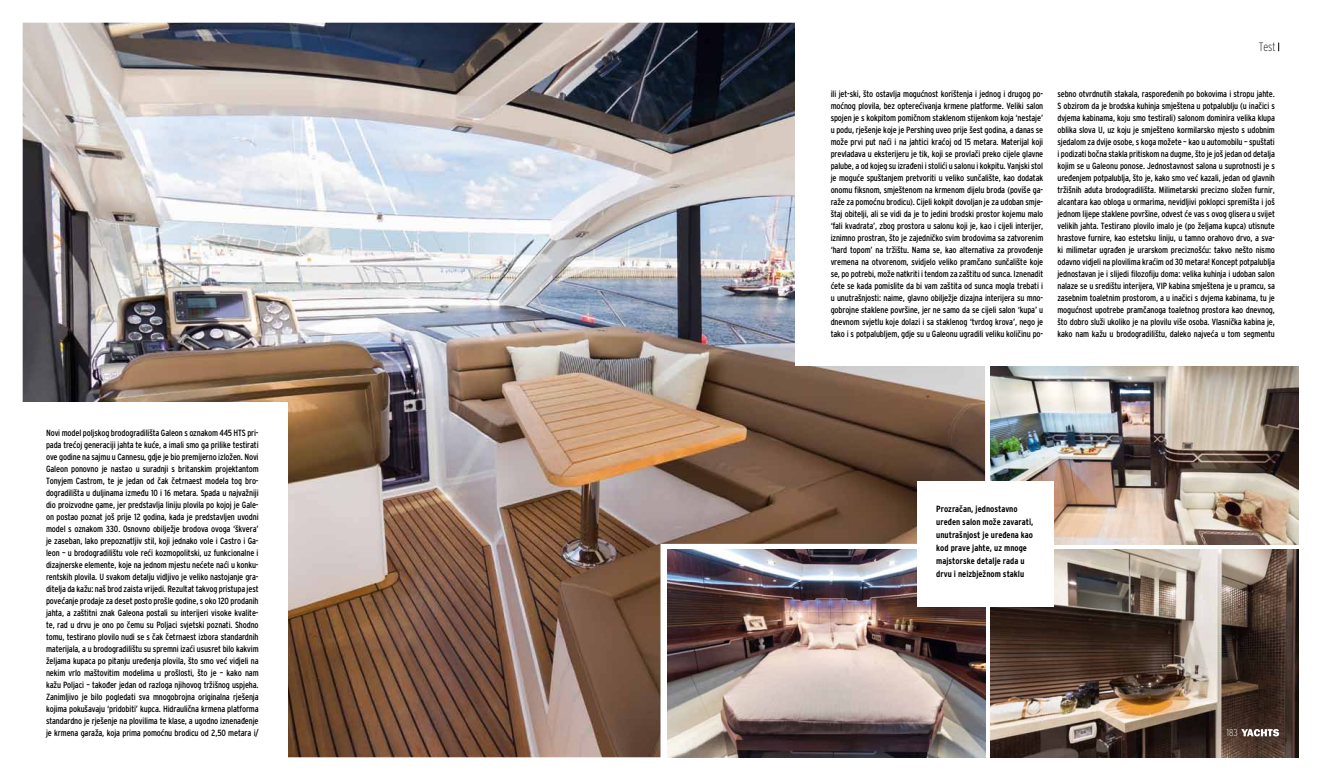
<style>
.page{position:relative;width:1321px;height:780px;background:#fff}
.page>*{position:absolute;margin:0;border:0;box-sizing:border-box;transform-origin:0 0}
.t1{font:500 12px "Interstate";color:#000}
.t2{font:500 10px "Interstate";color:#fff}
.t3{font:9px/12px "Interstate Medium Semi";letter-spacing:-.015em;color:#000;text-align:justify}
.t4{font:9px/13px "Interstate Bold Semi";color:#000}
</style>
<div class="page">
<img style="left:23px;top:23px;width:962px;height:734px">
<img style="left:991px;top:366px;width:307px;height:178px">
<div style="left:17px;top:402px;width:271px;height:363px;background:#fff"></div>
<div style="left:796px;top:0;width:525px;height:366px;background:#fff"></div>
<img style="left:991px;top:549px;width:307px;height:208px">
<img style="left:668px;top:549px;width:317px;height:208px">
<svg style="left:1241px;top:729px;width:38px;height:7px"></svg>
<div style="left:917px;top:481px;width:136px;height:125px;background:#fff"></div>
<p class="t3" style="left:46px;top:426px;width:214px">Novi model poljskog brodogradilišta Galeon s oznakom 445 HTS pri&shy;pada trećoj generaciji jahta te kuće, a imali smo ga prilike testirati ove godine na sajmu u Cannesu, gdje je bio premijerno izložen. Novi Galeon ponovno je nastao u suradnji s britanskim projektantom Tonyjem Castrom, te je jedan od čak četrnaest modela tog bro&shy;dogradilišta u duljinama između 10 i 16 metara. Spada u najvažniji dio proizvodne game, jer predstavlja liniju plovila po kojoj je Gale&shy;on postao poznat još prije 12 godina, kada je predstavljen uvodni model s oznakom 330. Osnovno obilježje brodova ovoga ‘škvera’ je zaseban, lako prepoznatljiv stil, koji jednako vole i Castro i Ga&shy;leon – u brodogradilištu vole reći kozmopolitski, uz funkcionalne i dizajnerske elemente, koje na jednom mjestu nećete naći u konku&shy;rentskih plovila. U svakom detalju vidljivo je veliko nastojanje gra&shy;ditelja da kažu: naš brod zaista vrijedi. Rezultat takvog pristupa jest povećanje prodaje za deset posto prošle godine, s oko 120 prodanih jahta, a zaštitni znak Galeona postali su interijeri visoke kvalite&shy;te, rad u drvu je ono po čemu su Poljaci svjetski poznati. Shodno tomu, testirano plovilo nudi se s čak četrnaest izbora standardnih materijala, a u brodogradilištu su spremni izaći ususret bilo kakvim željama kupaca po pitanju uređenja plovila, što smo već vidjeli na nekim vrlo maštovitim modelima u prošlosti, što je – kako nam kažu Poljaci – također jedan od razloga njihovog tržišnog uspjeha.<br>Zanimljivo je bilo pogledati sva mnogobrojna originalna rješenja kojima pokušavaju ‘pridobiti’ kupca. Hidraulična krmena platforma standardno je rješenje na plovilima te klase, a ugodno iznenađenje je krmena garaža, koja prima pomoćnu brodicu od 2,50 metara i/</p>
<h1 class="t1" style="left:1259px;top:41px;width:18px">Test</h1>
<p class="t3" style="left:831px;top:88px;width:214px">ili jet-ski, što ostavlja mogućnost korištenja i jednog i drugog po&shy;moćnog plovila, bez opterećivanja krmene platforme. Veliki salon spojen je s kokpitom pomičnom staklenom stijenkom koja ‘nestaje’ u podu, rješenje koje je Pershing uveo prije šest godina, a danas se može prvi put naći i na jahtici kraćoj od 15 metara. Materijal koji prevladava u eksterijeru je tik, koji se provlači preko cijele glavne palube, a od kojeg su izrađeni i stolići u salonu i kokpitu. Vanjski stol je moguće spuštanjem pretvoriti u veliko sunčalište, kao dodatak onomu fiksnom, smještenom na krmenom dijelu broda (poviše ga&shy;raže za pomoćnu brodicu). Cijeli kokpit dovoljan je za udoban smje&shy;štaj obitelji, ali se vidi da je to jedini brodski prostor kojemu malo ‘fali kvadrata’, zbog prostora u salonu koji je, kao i cijeli interijer, iznimno prostran, što je zajedničko svim brodovima sa zatvorenim ‘hard topom’ na tržištu. Nama se, kao alternativa za provođenje vremena na otvorenom, svidjelo veliko pramčano sunčalište koje se, po potrebi, može natkriti i tendom za zaštitu od sunca. Iznenadit ćete se kada pomislite da bi vam zaštita od sunca mogla trebati i u unutrašnjosti: naime, glavno obilježje dizajna interijera su mno&shy;gobrojne staklene površine, jer ne samo da se cijeli salon ‘kupa’ u dnevnom svjetlu koje dolazi i sa staklenog ‘tvrdog krova’, nego je tako i s potpalubljem, gdje su u Galeonu ugradili veliku količinu po-</p>
<p class="t3" style="left:1057px;top:88px;width:219px">sebno otvrdnutih stakala, raspoređenih po bokovima i stropu jahte.<br>S obzirom da je brodska kuhinja smještena u potpalublju (u inačici s dvjema kabinama, koju smo testirali) salonom dominira velika klupa oblika slova U, uz koju je smješteno kormilarsko mjesto s udobnim sjedalom za dvije osobe, s koga možete – kao u automobilu – spuštati i podizati bočna stakla pritiskom na dugme, što je još jedan od detalja kojim se u Galeonu ponose. Jednostavnost salona u suprotnosti je s uređenjem potpalublja, što je, kako smo već kazali, jedan od glavnih tržišnih aduta brodogradilišta. Milimetarski precizno složen furnir, alcantara kao obloga u ormarima, nevidljivi poklopci spremišta i još jednom lijepe staklene površine, odvest će vas s ovog glisera u svijet velikih jahta. Testirano plovilo imalo je (po željama kupca) utisnute hrastove furnire, kao estetsku liniju, u tamno orahovo drvo, a sva&shy;ki milimetar ugrađen je urarskom preciznošću: takvo nešto nismo odavno vidjeli na plovilima kraćim od 30 metara! Koncept potpalublja jednostavan je i slijedi filozofiju doma: velika kuhinja i udoban salon nalaze se u središtu interijera, VIP kabina smještena je u pramcu, sa zasebnim toaletnim prostorom, a u inačici s dvjema kabinama, tu je mogućnost upotrebe pramčanoga toaletnog prostora kao dnevnog, što dobro služi ukoliko je na plovilu više osoba. Vlasnička kabina je, kako nam kažu u brodogradilištu, daleko najveća u tom segmentu</p>
<p class="t4" style="left:936px;top:502px;width:99px">Prozračan, jednostavno uređen salon može zavarati, unutrašnjost je uređena kao kod prave jahte, uz mnoge majstorske detalje rada u drvu i neizbježnom staklu</p>
<p class="t2" style="left:1227px;top:727px;width:12px">183</p>
</div>
